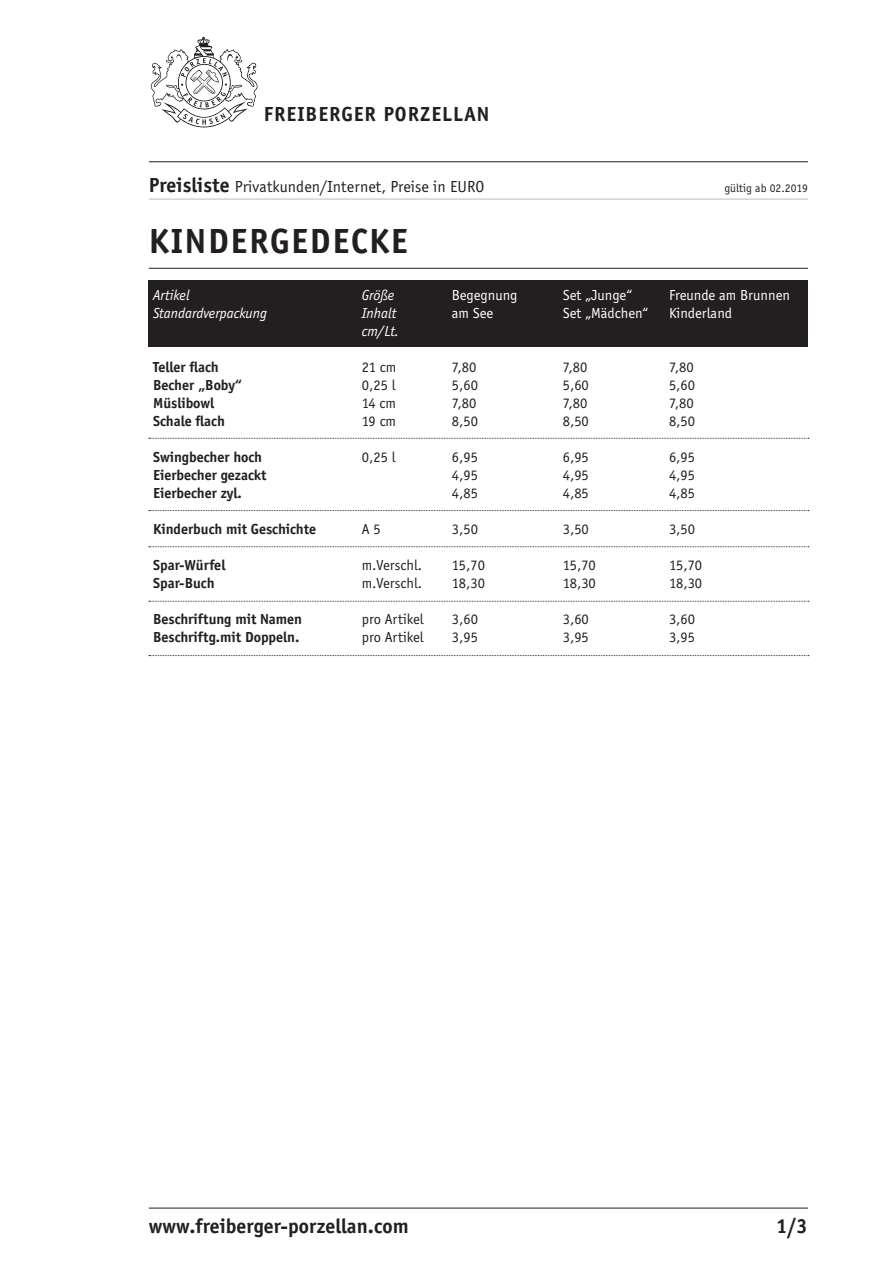
<style>
.page{position:relative;width:893px;height:1263px;background:#fff}
.page>*{position:absolute;margin:0;border:0;box-sizing:border-box;transform-origin:0 0}
.t1{font:700 36px "Officina Sans";letter-spacing:.05em;color:#231f20}
.t2{font:700 21px "Officina Sans";letter-spacing:.005em;color:#231f20}
.t3{font:700 21px "Officina Sans";letter-spacing:.05em;color:#231f20}
.t4{font:16.5px "Officina Sans";letter-spacing:.005em;color:#231f20}
.t5{font:15px "Officina Sans";color:#231f20}
.t6{font:700 15px "Officina Sans";color:#231f20}
.t7{font:15px "Officina Sans";color:#fff}
.t8{font:italic 15px "Officina Sans";color:#fff}
.t9{font:12px "Officina Sans";letter-spacing:.005em;color:#231f20}
.s1{font-weight:700;font-size:21px}
</style>
<div class="page">
<div style="left:148px;top:281px;width:659px;height:66px;background:#231f20"></div>
<hr style="left:149px;top:161px;width:659px;height:1px;background:#231f20">
<hr style="left:149px;top:1208px;width:659px;height:1px;background:#231f20">
<hr style="left:149px;top:268px;width:659px;height:1px;background:#231f20">
<hr style="left:149px;top:199px;width:659px;height:1px;background:#bcbdc0">
<svg style="left:149px;top:510px;width:660px;height:1px"></svg>
<svg style="left:151px;top:37px;width:106px;height:91px"></svg>
<svg style="left:149px;top:546px;width:660px;height:1px"></svg>
<svg style="left:149px;top:601px;width:660px;height:1px"></svg>
<svg style="left:149px;top:438px;width:660px;height:1px"></svg>
<svg style="left:149px;top:655px;width:660px;height:1px"></svg>
<p class="t3" style="left:264px;top:101px;width:227px">FREIBERGER PORZELLAN</p>
<p class="t4" style="left:149px;top:178px;width:337px"><span class="s1">Preisliste</span> Privatkunden/Internet, Preise in EURO</p>
<p class="t9" style="left:724px;top:181px;width:85px">gültig ab 02.2019</p>
<p class="t1" style="left:149px;top:220px;width:260px">KINDERGEDECKE</p>
<p class="t8" style="left:153px;top:287px;width:38px">Artikel</p>
<p class="t8" style="left:153px;top:305px;width:116px">Standardverpackung</p>
<p class="t6" style="left:153px;top:358px;width:67px">Teller flach</p>
<p class="t6" style="left:153px;top:376px;width:91px">Becher „Boby“</p>
<p class="t6" style="left:153px;top:394px;width:63px">Müslibowl</p>
<p class="t6" style="left:153px;top:412px;width:73px">Schale flach</p>
<p class="t6" style="left:153px;top:448px;width:111px">Swingbecher hoch</p>
<p class="t6" style="left:153px;top:466px;width:115px">Eierbecher gezackt</p>
<p class="t6" style="left:153px;top:484px;width:90px">Eierbecher zyl.</p>
<p class="t6" style="left:153px;top:520px;width:165px">Kinderbuch mit Geschichte</p>
<p class="t6" style="left:153px;top:556px;width:74px">Spar-Würfel</p>
<p class="t6" style="left:153px;top:574px;width:63px">Spar-Buch</p>
<p class="t6" style="left:153px;top:610px;width:151px">Beschriftung mit Namen</p>
<p class="t6" style="left:153px;top:628px;width:148px">Beschriftg.mit Doppeln.</p>
<p class="t8" style="left:362px;top:287px;width:34px">Größe</p>
<p class="t8" style="left:362px;top:305px;width:36px">Inhalt</p>
<p class="t8" style="left:362px;top:323px;width:39px">cm/Lt.</p>
<p class="t5" style="left:362px;top:359px;width:36px">21 cm</p>
<p class="t5" style="left:362px;top:377px;width:35px">0,25 l</p>
<p class="t5" style="left:362px;top:395px;width:36px">14 cm</p>
<p class="t5" style="left:362px;top:413px;width:36px">19 cm</p>
<p class="t5" style="left:362px;top:449px;width:35px">0,25 l</p>
<p class="t5" style="left:362px;top:521px;width:20px">A 5</p>
<p class="t5" style="left:362px;top:557px;width:62px">m.Verschl.</p>
<p class="t5" style="left:362px;top:575px;width:62px">m.Verschl.</p>
<p class="t5" style="left:362px;top:611px;width:63px">pro Artikel</p>
<p class="t5" style="left:362px;top:629px;width:63px">pro Artikel</p>
<p class="t7" style="left:452px;top:287px;width:67px">Begegnung</p>
<p class="t7" style="left:452px;top:305px;width:43px">am See</p>
<p class="t5" style="left:452px;top:359px;width:26px">7,80</p>
<p class="t5" style="left:452px;top:377px;width:28px">5,60</p>
<p class="t5" style="left:452px;top:395px;width:26px">7,80</p>
<p class="t5" style="left:452px;top:413px;width:28px">8,50</p>
<p class="t5" style="left:452px;top:449px;width:28px">6,95</p>
<p class="t5" style="left:452px;top:467px;width:28px">4,95</p>
<p class="t5" style="left:452px;top:485px;width:28px">4,85</p>
<p class="t5" style="left:452px;top:521px;width:28px">3,50</p>
<p class="t5" style="left:452px;top:557px;width:35px">15,70</p>
<p class="t5" style="left:452px;top:575px;width:35px">18,30</p>
<p class="t5" style="left:452px;top:611px;width:28px">3,60</p>
<p class="t5" style="left:452px;top:629px;width:28px">3,95</p>
<p class="t7" style="left:563px;top:287px;width:71px">Set „Junge“</p>
<p class="t7" style="left:563px;top:305px;width:87px">Set „Mädchen“</p>
<p class="t5" style="left:563px;top:359px;width:26px">7,80</p>
<p class="t5" style="left:563px;top:377px;width:28px">5,60</p>
<p class="t5" style="left:563px;top:395px;width:26px">7,80</p>
<p class="t5" style="left:563px;top:413px;width:28px">8,50</p>
<p class="t5" style="left:563px;top:449px;width:28px">6,95</p>
<p class="t5" style="left:563px;top:467px;width:28px">4,95</p>
<p class="t5" style="left:563px;top:485px;width:28px">4,85</p>
<p class="t5" style="left:563px;top:521px;width:28px">3,50</p>
<p class="t5" style="left:563px;top:557px;width:35px">15,70</p>
<p class="t5" style="left:563px;top:575px;width:35px">18,30</p>
<p class="t5" style="left:563px;top:611px;width:28px">3,60</p>
<p class="t5" style="left:563px;top:629px;width:28px">3,95</p>
<p class="t7" style="left:669px;top:287px;width:122px">Freunde am Brunnen</p>
<p class="t7" style="left:669px;top:305px;width:65px">Kinderland</p>
<p class="t5" style="left:669px;top:359px;width:26px">7,80</p>
<p class="t5" style="left:669px;top:377px;width:28px">5,60</p>
<p class="t5" style="left:669px;top:395px;width:26px">7,80</p>
<p class="t5" style="left:669px;top:413px;width:28px">8,50</p>
<p class="t5" style="left:669px;top:449px;width:28px">6,95</p>
<p class="t5" style="left:669px;top:467px;width:28px">4,95</p>
<p class="t5" style="left:669px;top:485px;width:28px">4,85</p>
<p class="t5" style="left:669px;top:521px;width:28px">3,50</p>
<p class="t5" style="left:669px;top:557px;width:35px">15,70</p>
<p class="t5" style="left:669px;top:575px;width:35px">18,30</p>
<p class="t5" style="left:669px;top:611px;width:28px">3,60</p>
<p class="t5" style="left:669px;top:629px;width:28px">3,95</p>
<p class="t2" style="left:149px;top:1213px;width:261px">www.freiberger-porzellan.com</p>
<p class="t2" style="left:776px;top:1213px;width:33px">1/3</p>
</div>
